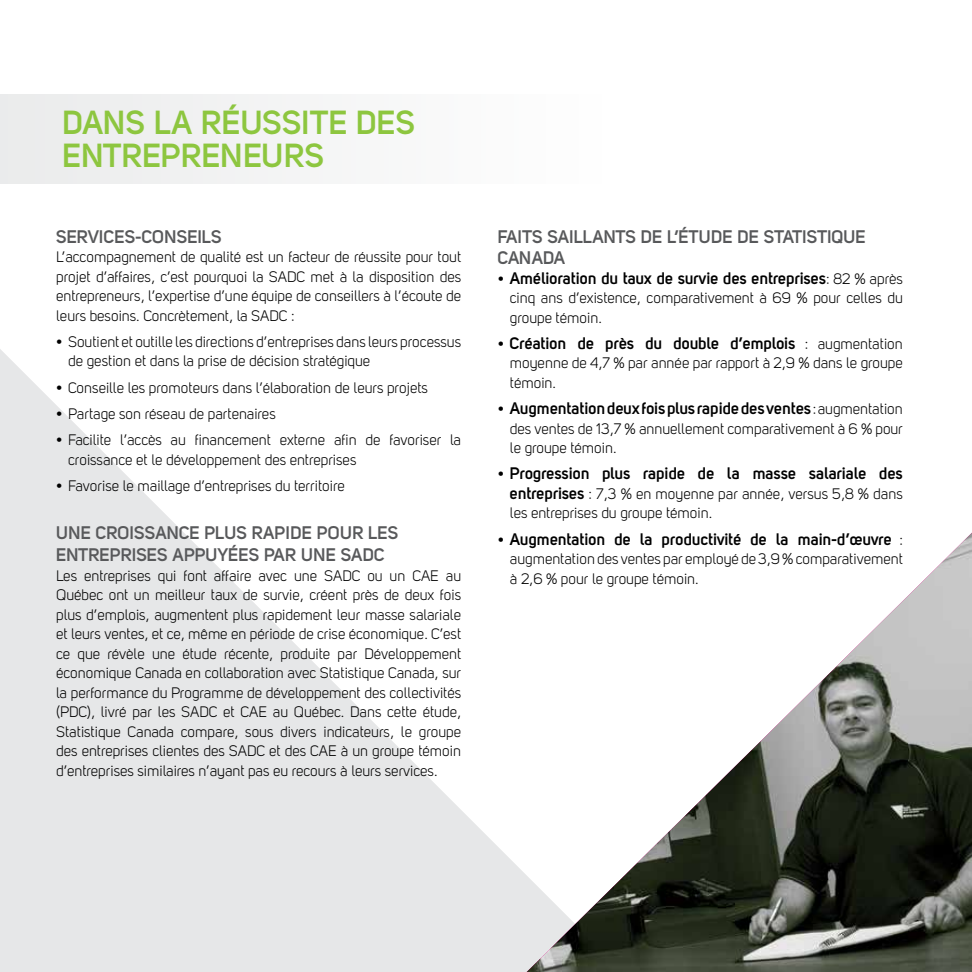
<style>
.page{position:relative;width:972px;height:972px;background:#fff}
.page>*{position:absolute;margin:0;border:0;box-sizing:border-box;transform-origin:0 0}
.t1{font:700 33px/33px "Uni Sans Semi";color:#8dc63f}
.t2{font:700 18px/21.6px "Uni Sans Semi";color:#58595b}
.t3{font:700 16.5px "Uni Sans Semi";color:#000}
.t4{font:15px/19.5px "Uni Sans Book";color:#000}
.s1{font-family:"Uni Sans Book";font-weight:400;font-size:15px}
.s2{font-family:"Uni Sans Semi";font-weight:700;font-size:16.5px}
</style>
<div class="page">
<div style="left:0;top:95px;width:785px;height:89px;background:#f7f8f8"></div>
<svg style="left:0;top:349px;width:527px;height:623px;fill:#e6e7e8"></svg>
<img style="left:527px;top:533px;width:445px;height:439px">
<h1 class="t1" style="left:63px;top:105px;width:354px">DANS LA RÉUSSITE DES<br>ENTREPRENEURS</h1>
<p class="t2" style="left:56px;top:225px;width:167px">SERVICES-CONSEILS</p>
<p class="t4" style="left:56px;top:247px;width:407px;text-align:justify">L’accompagnement de qualité est un facteur de réussite pour tout projet d’affaires, c’est pourquoi la SADC met à la disposition des entrepreneurs, l’expertise d’une équipe de conseillers à l’écoute de leurs besoins. Concrètement, la SADC :</p>
<p class="t4" style="left:68px;top:332px;width:395px;text-indent:-12px">• Soutient et outille les directions d’entreprises dans leurs processus de gestion et dans la prise de décision stratégique</p>
<p class="t4" style="left:56px;top:378px;width:373px">• Conseille les promoteurs dans l’élaboration de leurs projets</p>
<p class="t4" style="left:56px;top:404px;width:221px">• Partage son réseau de partenaires</p>
<p class="t4" style="left:68px;top:430px;width:394px;text-indent:-12px">• Facilite l’accès au financement externe afin de favoriser la croissance et le développement des entreprises</p>
<p class="t4" style="left:56px;top:476px;width:290px">• Favorise le maillage d’entreprises du territoire</p>
<p class="t2" style="left:56px;top:522px;width:344px">UNE CROISSANCE PLUS RAPIDE POUR LES<br>ENTREPRISES APPUYÉES PAR UNE SADC</p>
<p class="t4" style="left:56px;top:566px;width:407px;text-align:justify">Les entreprises qui font affaire avec une SADC ou un CAE au Québec ont un meilleur taux de survie, créent près de deux fois plus d’emplois, augmentent plus rapidement leur masse salariale et leurs ventes, et ce, même en période de crise économique. C’est ce que révèle une étude récente, produite par Développement économique Canada en collaboration avec Statistique Canada, sur la performance du Programme de développement des collectivités (PDC), livré par les SADC et CAE au Québec. Dans cette étude, Statistique Canada compare, sous divers indicateurs, le groupe des entreprises clientes des SADC et des CAE à un groupe témoin d’entreprises similaires n’ayant pas eu recours à leurs services.</p>
<p class="t2" style="left:498px;top:225px;width:369px">FAITS SAILLANTS DE L’ÉTUDE DE STATISTIQUE<br>CANADA</p>
<p class="t3" style="left:498px;top:268px;width:406px"><span class="s1">•</span> Amélioration du taux de survie des entreprises<span class="s1">: 82 % après</span></p>
<p class="t4" style="left:510px;top:288px;width:394px">cinq ans d’existence, comparativement à 69 % pour celles du groupe témoin.</p>
<p class="t3" style="left:498px;top:333px;width:407px"><span class="s1">•</span> Création de près du double d’emplois <span class="s1">: augmentation</span></p>
<p class="t4" style="left:510px;top:353px;width:394px">moyenne de 4,7 % par année par rapport à 2,9 % dans le groupe témoin.</p>
<p class="t3" style="left:498px;top:398px;width:406px"><span class="s1">•</span> Augmentation deux fois plus rapide des ventes <span class="s1">: augmentation</span></p>
<p class="t4" style="left:510px;top:419px;width:395px">des ventes de 13,7 % annuellement comparativement à 6 % pour le groupe témoin.</p>
<p class="t3" style="left:498px;top:464px;width:406px"><span class="s1">•</span> Progression plus rapide de la masse salariale des</p>
<p class="t4" style="left:510px;top:484px;width:395px"><span class="s2">entreprises</span> : 7,3 % en moyenne par année, versus 5,8 % dans les entreprises du groupe témoin.</p>
<p class="t3" style="left:498px;top:529px;width:407px"><span class="s1">•</span> Augmentation de la productivité de la main-d’œuvre <span class="s1">:</span></p>
<p class="t4" style="left:510px;top:549px;width:394px">augmentation des ventes par employé de 3,9 % comparativement à 2,6 % pour le groupe témoin.</p>
</div>
